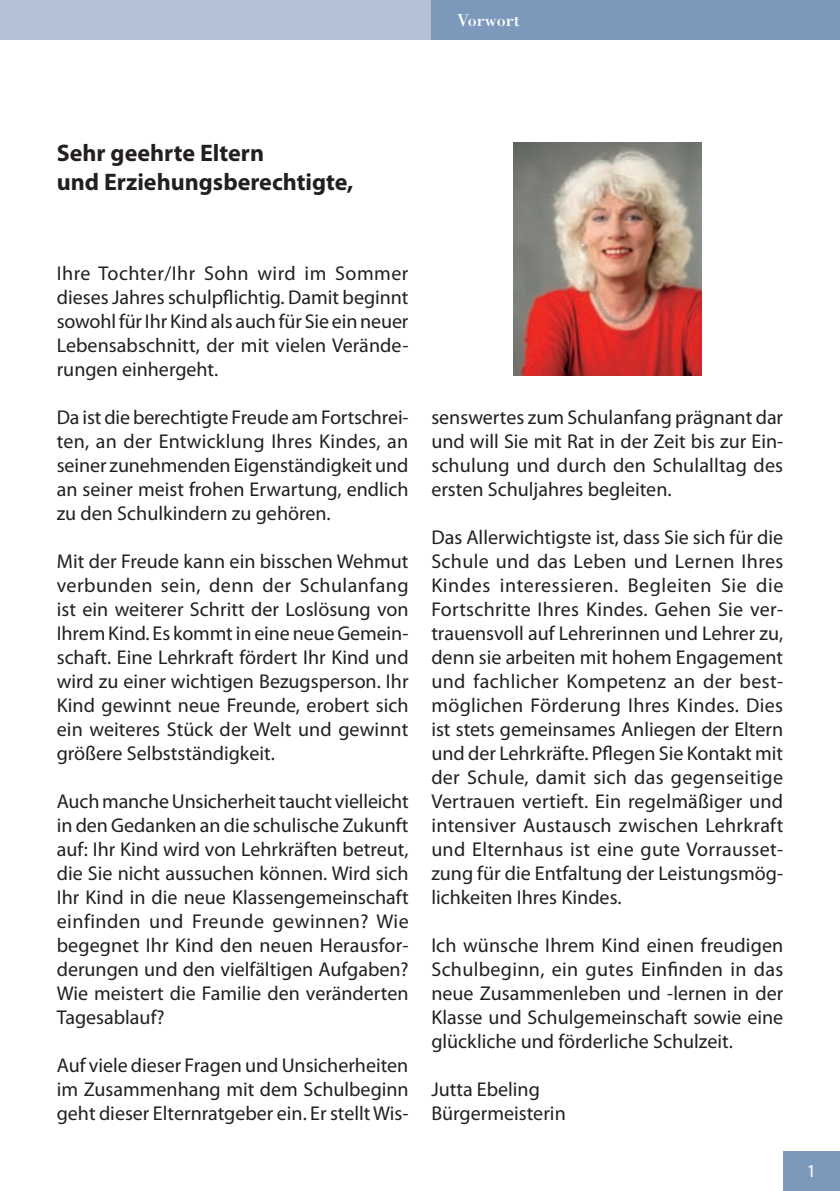
<style>
.page{position:relative;width:840px;height:1191px;background:#fff}
.page>*{position:absolute;margin:0;border:0;box-sizing:border-box;transform-origin:0 0}
.t1{font:700 24px/28.8px "Myriad Pro";color:#231f20}
.t2{font:20px/24px "Myriad Pro";color:#231f20;text-align:justify}
.t3{font:18px "Bodoni Std";color:#fff}
</style>
<div class="page">
<img style="left:513px;top:143px;width:188px;height:233px">
<div style="left:0;top:0;width:839px;height:40px;background:#b4c2d8"></div>
<div style="left:782px;top:1151px;width:57px;height:40px;background:#7c98bb"></div>
<div style="left:431px;top:0;width:408px;height:40px;background:#7c98bb"></div>
<p class="t3" style="left:457px;top:9px;width:64px">Vorwort</p>
<p class="t1" style="left:57px;top:139px;width:298px">Sehr geehrte Eltern<br>und Erziehungsberechtigte,</p>
<p class="t2" style="left:57px;top:261px;width:353px">Ihre Tochter/Ihr Sohn wird im Sommer dieses Jahres schulpflichtig. Damit beginnt sowohl für Ihr Kind als auch für Sie ein neuer Lebensabschnitt, der mit vielen Verände&shy;rungen einhergeht.</p>
<p class="t2" style="left:57px;top:405px;width:353px">Da ist die berechtigte Freude am Fortschrei&shy;ten, an der Entwicklung Ihres Kindes, an seiner zunehmenden Eigenständigkeit und an seiner meist frohen Erwartung, endlich zu den Schulkindern zu gehören.</p>
<p class="t2" style="left:57px;top:549px;width:353px">Mit der Freude kann ein bisschen Wehmut verbunden sein, denn der Schulanfang ist ein weiterer Schritt der Loslösung von Ihrem Kind. Es kommt in eine neue Gemein&shy;schaft. Eine Lehrkraft fördert Ihr Kind und wird zu einer wichtigen Bezugsperson. Ihr Kind gewinnt neue Freunde, erobert sich ein weiteres Stück der Welt und gewinnt größere Selbstständigkeit.</p>
<p class="t2" style="left:57px;top:789px;width:353px">Auch manche Unsicherheit taucht vielleicht in den Gedanken an die schulische Zukunft auf: Ihr Kind wird von Lehrkräften betreut, die Sie nicht aussuchen können. Wird sich Ihr Kind in die neue Klassengemeinschaft einfinden und Freunde gewinnen? Wie begegnet Ihr Kind den neuen Herausfor&shy;derungen und den vielfältigen Aufgaben?<br>Wie meistert die Familie den veränderten Tagesablauf?</p>
<p class="t2" style="left:57px;top:1053px;width:353px">Auf viele dieser Fragen und Unsicherheiten im Zusammenhang mit dem Schulbeginn geht dieser Elternratgeber ein. Er stellt Wis-</p>
<p class="t2" style="left:431px;top:405px;width:353px">senswertes zum Schulanfang prägnant dar und will Sie mit Rat in der Zeit bis zur Ein&shy;schulung und durch den Schulalltag des ersten Schuljahres begleiten.</p>
<p class="t2" style="left:431px;top:525px;width:353px">Das Allerwichtigste ist, dass Sie sich für die Schule und das Leben und Lernen Ihres Kindes interessieren. Begleiten Sie die Fortschritte Ihres Kindes. Gehen Sie ver&shy;trauensvoll auf Lehrerinnen und Lehrer zu, denn sie arbeiten mit hohem Engagement und fachlicher Kompetenz an der best&shy;möglichen Förderung Ihres Kindes. Dies ist stets gemeinsames Anliegen der Eltern und der Lehrkräfte. Pflegen Sie Kontakt mit der Schule, damit sich das gegenseitige Vertrauen vertieft. Ein regelmäßiger und intensiver Austausch zwischen Lehrkraft und Elternhaus ist eine gute Vorrausset&shy;zung für die Entfaltung der Leistungsmög&shy;lichkeiten Ihres Kindes.</p>
<p class="t2" style="left:431px;top:933px;width:353px">Ich wünsche Ihrem Kind einen freudigen Schulbeginn, ein gutes Einfinden in das neue Zusammenleben und -lernen in der Klasse und Schulgemeinschaft sowie eine glückliche und förderliche Schulzeit.</p>
<p class="t2" style="left:431px;top:1077px;width:136px">Jutta Ebeling<br>Bürgermeisterin</p>
</div>
